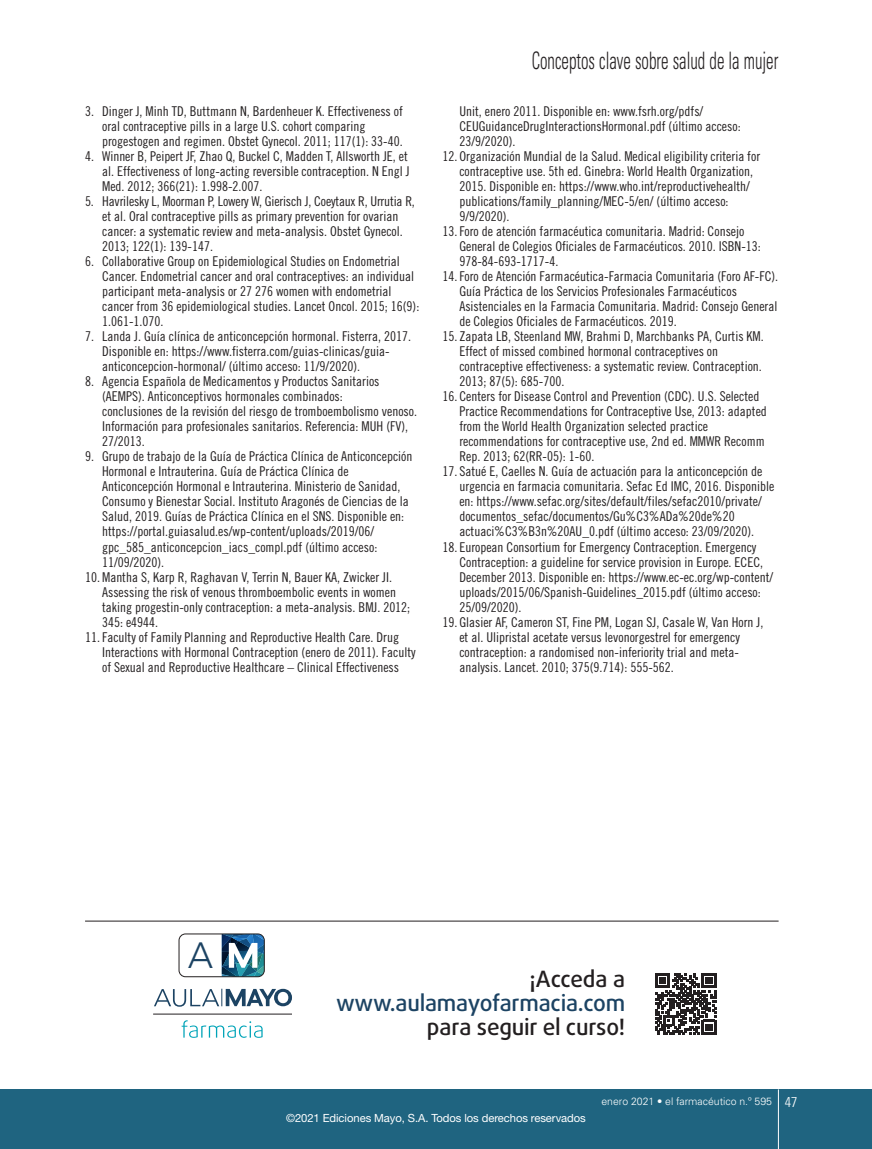
<style>
.page{position:relative;width:872px;height:1149px;background:#fff}
.page>*{position:absolute;margin:0;border:0;box-sizing:border-box;transform-origin:0 0}
.t1{font:300 36.15px "Avenir LT Std";color:#1c4363}
.t2{font:300 condensed 24px "Univers LT Std";color:#231f20;scale:.7 1}
.t3{font:500 22.5px/24px "Daxline Pro";letter-spacing:-.01em;color:#231f20;text-align:right}
.t4{font:13.5px/15px "Trade Gothic LT Std Cn 18";color:#231f20}
.t5{font:11.25px "Helvetica Neue LT Std";letter-spacing:-.005em;color:#fff}
.t6{font:300 10.5px "Univers LT Std";color:#fff}
.s1{color:#1c4363}
.s2{font-stretch:condensed;font-size:14.25px}
</style>
<div class="page">
<div style="left:0;top:1089px;width:872px;height:59px;background:#1f6480"></div>
<hr style="left:778px;top:1089px;width:1px;height:59px;background:#fff">
<svg style="left:655px;top:973px;width:61px;height:61px"></svg>
<hr style="left:85px;top:920px;width:693px;height:1px;background:#231f20">
<div style="left:179px;top:933px;width:85px;height:43px;border:1px solid #231f20;border-radius:6px"></div>
<svg style="left:222px;top:933px;width:42px;height:44px"></svg>
<hr style="left:153px;top:1013px;width:139px;height:1px;background:#231f20">
<svg style="left:182px;top:1020px;width:81px;height:17px"></svg>
<svg style="left:154px;top:988px;width:138px;height:18px"></svg>
<p class="t4" style="left:102px;top:104px;width:302px;text-indent:-17px">3. Dinger J, Minh TD, Buttmann N, Bardenheuer K. Effectiveness of oral contraceptive pills in a large U.S. cohort comparing progestogen and regimen. Obstet Gynecol. 2011; 117(1): 33-40.</p>
<p class="t4" style="left:102px;top:149px;width:309px;text-indent:-17px">4. Winner B, Peipert JF, Zhao Q, Buckel C, Madden T, Allsworth JE, et al. Effectiveness of long-acting reversible contraception. N Engl J<br>Med. 2012; 366(21): 1.998-2.007.</p>
<p class="t4" style="left:102px;top:194px;width:314px;text-indent:-17px">5. Havrilesky L, Moorman P, Lowery W, Gierisch J, Coeytaux R, Urrutia R, et al. Oral contraceptive pills as primary prevention for ovarian cancer: a systematic review and meta-analysis. Obstet Gynecol.<br>2013; 122(1): 139-147.</p>
<p class="t4" style="left:102px;top:254px;width:319px;text-indent:-17px">6. Collaborative Group on Epidemiological Studies on Endometrial Cancer. Endometrial cancer and oral contraceptives: an individual participant meta-analysis or 27 276 women with endometrial cancer from 36 epidemiological studies. Lancet Oncol. 2015; 16(9):<br>1.061-1.070.</p>
<p class="t4" style="left:102px;top:329px;width:310px;text-indent:-17px">7. Landa J. Guía clínica de anticoncepción hormonal. Fisterra, 2017.<br>Disponible en: https://www.fisterra.com/guias-clinicas/guia&shy;anticoncepcion-hormonal/ (último acceso: 11/9/2020).</p>
<p class="t4" style="left:102px;top:374px;width:316px;text-indent:-17px">8. Agencia Española de Medicamentos y Productos Sanitarios (AEMPS). Anticonceptivos hormonales combinados:<br>conclusiones de la revisión del riesgo de tromboembolismo venoso.<br>Información para profesionales sanitarios. Referencia: MUH (FV), 27/2013.</p>
<p class="t4" style="left:102px;top:449px;width:312px;text-indent:-17px">9. Grupo de trabajo de la Guía de Práctica Clínica de Anticoncepción Hormonal e Intrauterina. Guía de Práctica Clínica de Anticoncepción Hormonal e Intrauterina. Ministerio de Sanidad, Consumo y Bienestar Social. Instituto Aragonés de Ciencias de la Salud, 2019. Guías de Práctica Clínica en el SNS. Disponible en: https://portal.guiasalud.es/wp-content/uploads/2019/06/ gpc_585_anticoncepcion_iacs_compl.pdf (último acceso:<br>11/09/2020).</p>
<p class="t4" style="left:102px;top:569px;width:310px;text-indent:-17px">10.Mantha S, Karp R, Raghavan V, Terrin N, Bauer KA, Zwicker JI.<br>Assessing the risk of venous thromboembolic events in women taking progestin-only contraception: a meta-analysis. BMJ. 2012; 345: e4944.</p>
<p class="t4" style="left:102px;top:629px;width:315px;text-indent:-17px">11.Faculty of Family Planning and Reproductive Health Care. Drug<br>Interactions with Hormonal Contraception (enero de 2011). Faculty of Sexual and Reproductive Healthcare – Clinical Effectiveness</p>
<h2 class="t2" style="left:531px;top:46px;width:354px">Conceptos clave sobre salud de la mujer</h2>
<p class="t4" style="left:459px;top:104px;width:283px">Unit, enero 2011. Disponible en: www.fsrh.org/pdfs/<br>CEUGuidanceDrugInteractionsHormonal.pdf (último acceso:<br>23/9/2020).</p>
<p class="t4" style="left:459px;top:149px;width:302px;text-indent:-17px">12. Organización Mundial de la Salud. Medical eligibility criteria for contraceptive use. 5th ed. Ginebra: World Health Organization, 2015. Disponible en: https://www.who.int/reproductivehealth/ publications/family_planning/MEC-5/en/ (último acceso:<br>9/9/2020).</p>
<p class="t4" style="left:459px;top:224px;width:303px;text-indent:-17px">13.Foro de atención farmacéutica comunitaria. Madrid: Consejo<br>General de Colegios Oficiales de Farmacéuticos. 2010. ISBN-13:<br>978-84-693-1717-4.</p>
<p class="t4" style="left:459px;top:269px;width:320px;text-indent:-17px">14.Foro de Atención Farmacéutica-Farmacia Comunitaria (Foro AF-FC).<br>Guía Práctica de los Servicios Profesionales Farmacéuticos Asistenciales en la Farmacia Comunitaria. Madrid: Consejo General de Colegios Oficiales de Farmacéuticos. 2019.</p>
<p class="t4" style="left:459px;top:329px;width:306px;text-indent:-17px">15. Zapata LB, Steenland MW, Brahmi D, Marchbanks PA, Curtis KM.<br>Effect of missed combined hormonal contraceptives on contraceptive effectiveness: a systematic review. Contraception.<br>2013; 87(5): 685-700.</p>
<p class="t4" style="left:459px;top:389px;width:309px;text-indent:-17px">16. Centers for Disease Control and Prevention (CDC). U.S. Selected Practice Recommendations for Contraceptive Use, 2013: adapted from the World Health Organization selected practice recommendations for contraceptive use, 2nd ed. MMWR Recomm Rep. 2013; 62(RR-05): 1-60.</p>
<p class="t4" style="left:459px;top:464px;width:316px;text-indent:-17px">17. Satué E, Caelles N. Guía de actuación para la anticoncepción de urgencia en farmacia comunitaria. Sefac Ed IMC, 2016. Disponible en: https://www.sefac.org/sites/default/files/sefac2010/private/ documentos_sefac/documentos/Gu%C3%ADa%20de%20 actuaci%C3%B3n%20AU_0.pdf (último acceso: 23/09/2020).</p>
<p class="t4" style="left:459px;top:539px;width:315px;text-indent:-17px">18. European Consortium for Emergency Contraception. Emergency Contraception: a guideline for service provision in Europe. ECEC, December 2013. Disponible en: https://www.ec-ec.org/wp-content/ uploads/2015/06/Spanish-Guidelines_2015.pdf (último acceso:<br>25/09/2020).</p>
<p class="t4" style="left:459px;top:614px;width:305px;text-indent:-17px">19. Glasier AF, Cameron ST, Fine PM, Logan SJ, Casale W, Van Horn J, et al. Ulipristal acetate versus levonorgestrel for emergency contraception: a randomised non-inferiority trial and meta&shy;analysis. Lancet. 2010; 375(9.714): 555-562.</p>
<p class="t1" style="left:188px;top:933px;width:26px">A</p>
<p class="t3" style="left:336px;top:966px;width:291px">¡Acceda a <span class="s1">www.aulamayofarmacia.com </span>para seguir el curso!</p>
<p class="t5" style="left:286px;top:1111px;width:301px">©2021 Ediciones Mayo, S.A. Todos los derechos reservados</p>
<p class="t6" style="left:601px;top:1094px;width:197px">enero 2021 • el farmacéutico n.º 595 <span class="s2">47</span></p>
</div>
